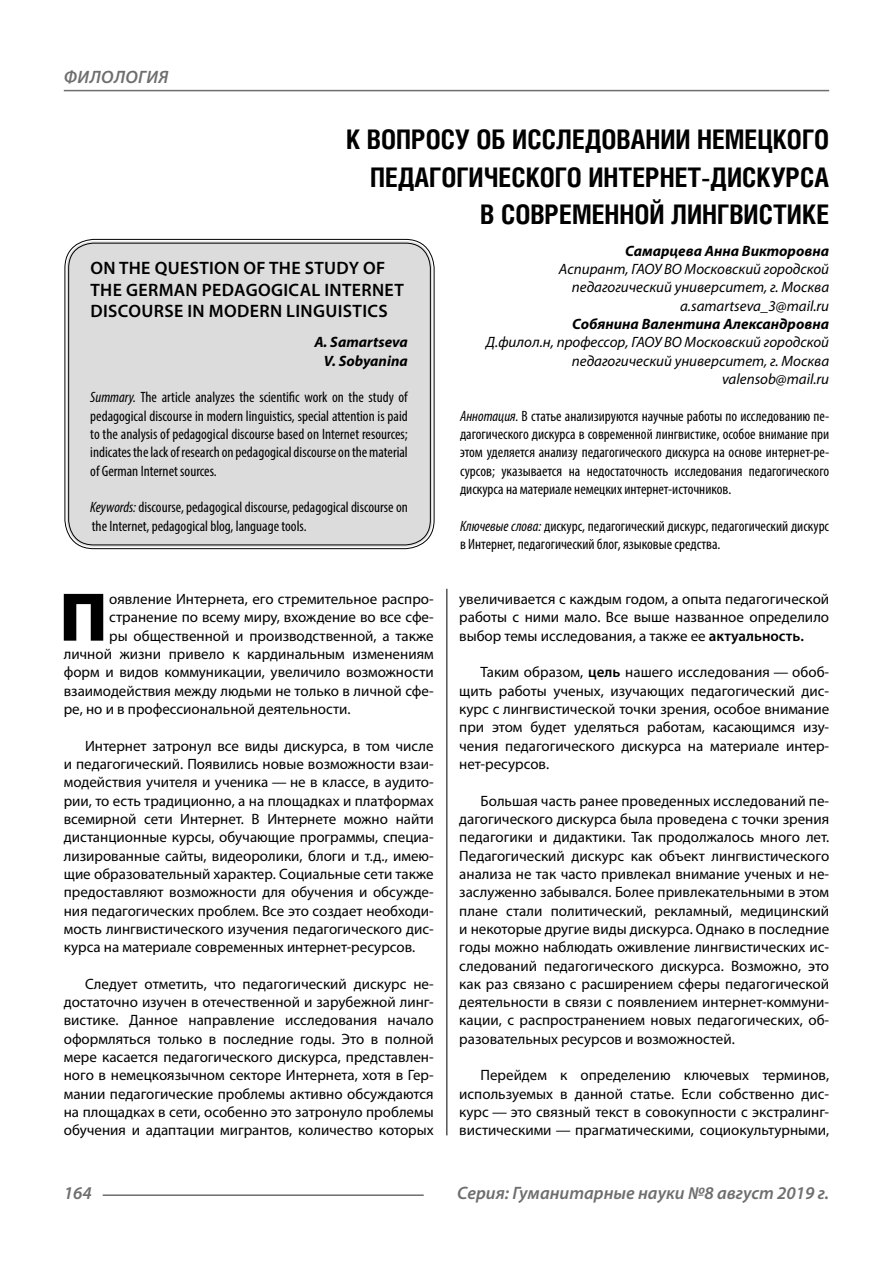
<style>
.page{position:relative;width:893px;height:1263px;background:#fff}
.page>*{position:absolute;margin:0;border:0;box-sizing:border-box;transform-origin:0 0}
.Bukvica{font:900 69.3px "Myriad Pro";color:#000}
.Header{font:700 27px/37.5px "Helios Cond C";color:#000;text-align:right}
.Header-eng{font:600 18px/21.6px "Myriad Pro";letter-spacing:.02em;color:#000}
.t1{font:italic 600 18px "Myriad Pro";color:#6e6e6e}
.Normal{font:15px/18.3px "Myriad Pro";color:#000;text-align:justify}
.Annotation-rus{font:condensed 15px/18.3px "Myriad Pro";color:#000;text-align:justify}
.Annotation-eng{font:condensed 15px/18.3px "Myriad Pro";color:#000;text-align:justify}
.Bukvica-2{font:15px "Myriad Pro";color:#000}
.Author-doc{font:italic 15px/18.3px "Myriad Pro";color:#000;text-align:right}
.Author{font:italic 700 15px "Myriad Pro";color:#000}
.Author-email{font:italic 15px "Myriad Pro";color:#000}
.Author-eng{font:italic 700 15px "Myriad Pro";color:#000}
.s1{font-style:italic}
.s2{font-weight:600}
</style>
<div class="page">
<hr style="left:446px;top:128px;width:1px;height:1007px;background:#000">
<div style="left:43px;top:0;width:786px;height:589px;background:#fff"></div>
<div style="left:67px;top:241px;width:365px;height:306px;background:#dcdcdc;border-radius:27px"></div>
<div style="left:65px;top:239px;width:369px;height:310px;border:1px solid #000;border-radius:29px"></div>
<div style="left:68px;top:243px;width:363px;height:302px;border:1px solid #000;border-radius:25px"></div>
<hr style="left:103px;top:1194px;width:321px;height:2px;background:#6e6e6e">
<hr style="left:64px;top:90px;width:765px;height:1px;background:#6e6e6e">
<p class="t1" style="left:64px;top:66px;width:26px">Филология</p>
<p class="Header" style="left:346px;top:120px;width:485px">К ВОПРОСУ ОБ ИССЛЕДОВАНИИ НЕМЕЦКОГО<br>ПЕДАГОГИЧЕСКОГО ИНТЕРНЕТ-ДИСКУРСА<br>В СОВРЕМЕННОЙ ЛИНГВИСТИКЕ</p>
<p class="Author" style="left:625px;top:241px;width:206px">Самарцева Анна Викторовна</p>
<p class="Author-doc" style="left:559px;top:260px;width:272px">Аспирант, ГАОУ ВО Московский городской педагогический университет, г. Москва</p>
<p class="Author-email" style="left:680px;top:296px;width:151px">a.samartseva_3@mail.ru</p>
<p class="Author" style="left:572px;top:314px;width:258px">Собянина Валентина Александровна</p>
<p class="Author-doc" style="left:486px;top:333px;width:345px">Д.филол.н, профессор, ГАОУ ВО Московский городской педагогический университет, г. Москва</p>
<p class="Author-email" style="left:722px;top:370px;width:109px">valensob@mail.ru</p>
<p class="Annotation-rus" style="left:460px;top:406px;width:371px"><span class="s1">Аннотация.</span> В статье анализируются научные работы по исследованию пе&shy;дагогического дискурса в современной лингвистике, особое внимание при этом уделяется анализу педагогического дискурса на основе интернет-ре&shy;сурсов; указывается на недостаточность исследования педагогического дискурса на материале немецких интернет-источников.</p>
<p class="Annotation-rus" style="left:460px;top:516px;width:371px"><span class="s1">Ключевые слова:</span> дискурс, педагогический дискурс, педагогический дискурс в Интернет, педагогический блог, языковые средства.</p>
<p class="Header-eng" style="left:90px;top:257px;width:315px">ON THE QUESTION OF THE STUDY OF<br>THE GERMAN PEDAGOGICAL INTERNET<br>DISCOURSE IN MODERN LINGUISTICS</p>
<p class="Author-eng" style="left:314px;top:333px;width:95px">A. Samartseva</p>
<p class="Author-eng" style="left:324px;top:351px;width:85px">V. Sobyanina</p>
<p class="Annotation-eng" style="left:90px;top:388px;width:319px"><span class="s1">Summary.</span> The article analyzes the scientific work on the study of pedagogical discourse in modern linguistics, special attention is paid to the analysis of pedagogical discourse based on Internet resources; indicates the lack of research on pedagogical discourse on the material of German Internet sources.</p>
<p class="Annotation-eng" style="left:90px;top:498px;width:319px"><span class="s1">Keywords:</span> discourse, pedagogical discourse, pedagogical discourse on the Internet, pedagogical blog, language tools.</p>
<p class="Bukvica" style="left:59px;top:571px;width:50px">П</p>
<p class="Bukvica-2" style="left:109px;top:590px;width:326px">оявление Интернета, его стремительное распро-</p>
<p class="Bukvica-2" style="left:109px;top:608px;width:326px">странение по всему миру, вхождение во все сфе-</p>
<p class="Bukvica-2" style="left:109px;top:626px;width:326px">ры общественной и производственной, а также</p>
<p class="Bukvica-2" style="left:64px;top:645px;width:371px">личной жизни привело к кардинальным изменениям</p>
<p class="Bukvica-2" style="left:64px;top:663px;width:371px">форм и видов коммуникации, увеличило возможности</p>
<p class="Bukvica-2" style="left:64px;top:681px;width:371px">взаимодействия между людьми не только в личной сфе-</p>
<p class="Bukvica-2" style="left:64px;top:700px;width:288px">ре, но и в профессиональной деятельности.</p>
<p class="Normal" style="left:64px;top:736px;width:371px;text-indent:21px">Интернет затронул все виды дискурса, в том числе и педагогический. Появились новые возможности взаи&shy;модействия учителя и ученика — не в классе, в аудито&shy;рии, то есть традиционно, а на площадках и платформах всемирной сети Интернет. В Интернете можно найти дистанционные курсы, обучающие программы, специа&shy;лизированные сайты, видеоролики, блоги и т.д., имею&shy;щие образовательный характер. Социальные сети также предоставляют возможности для обучения и обсужде&shy;ния педагогических проблем. Все это создает необходи&shy;мость лингвистического изучения педагогического дис&shy;курса на материале современных интернет-ресурсов.</p>
<p class="Normal" style="left:64px;top:974px;width:371px;text-indent:21px">Следует отметить, что педагогический дискурс не&shy;достаточно изучен в отечественной и зарубежной линг&shy;вистике. Данное направление исследования начало оформляться только в последние годы. Это в полной мере касается педагогического дискурса, представлен&shy;ного в немецкоязычном секторе Интернета, хотя в Гер&shy;мании педагогические проблемы активно обсуждаются на площадках в сети, особенно это затронуло проблемы обучения и адаптации мигрантов, количество которых</p>
<p class="Normal" style="left:459px;top:590px;width:371px">увеличивается с каждым годом, а опыта педагогической работы с ними мало. Все выше названное определило выбор темы исследования, а также ее <span class="s2">актуальность.</span></p>
<p class="Normal" style="left:459px;top:663px;width:371px;text-indent:21px">Таким образом, <span class="s2">цель</span> нашего исследования — обоб&shy;щить работы ученых, изучающих педагогический дис&shy;курс с лингвистической точки зрения, особое внимание при этом будет уделяться работам, касающимся изу&shy;чения педагогического дискурса на материале интер&shy;нет-ресурсов.</p>
<p class="Normal" style="left:459px;top:791px;width:371px;text-indent:21px">Большая часть ранее проведенных исследований пе&shy;дагогического дискурса была проведена с точки зрения педагогики и дидактики. Так продолжалось много лет.<br>Педагогический дискурс как объект лингвистического анализа не так часто привлекал внимание ученых и не&shy;заслуженно забывался. Более привлекательными в этом плане стали политический, рекламный, медицинский и некоторые другие виды дискурса. Однако в последние годы можно наблюдать оживление лингвистических ис&shy;следований педагогического дискурса. Возможно, это как раз связано с расширением сферы педагогической деятельности в связи с появлением интернет-коммуни&shy;кации, с распространением новых педагогических, об&shy;разовательных ресурсов и возможностей.</p>
<p class="Normal" style="left:459px;top:1066px;width:371px;text-indent:21px">Перейдем к определению ключевых терминов, используемых в данной статье. Если собственно дис&shy;курс — это связный текст в совокупности с экстралинг&shy;вистическими — прагматическими, социокультурными,</p>
<p class="t1" style="left:64px;top:1182px;width:30px">164</p>
<p class="t1" style="left:457px;top:1182px;width:373px">Серия: Гуманитарные науки №8 август 2019 г.</p>
</div>
